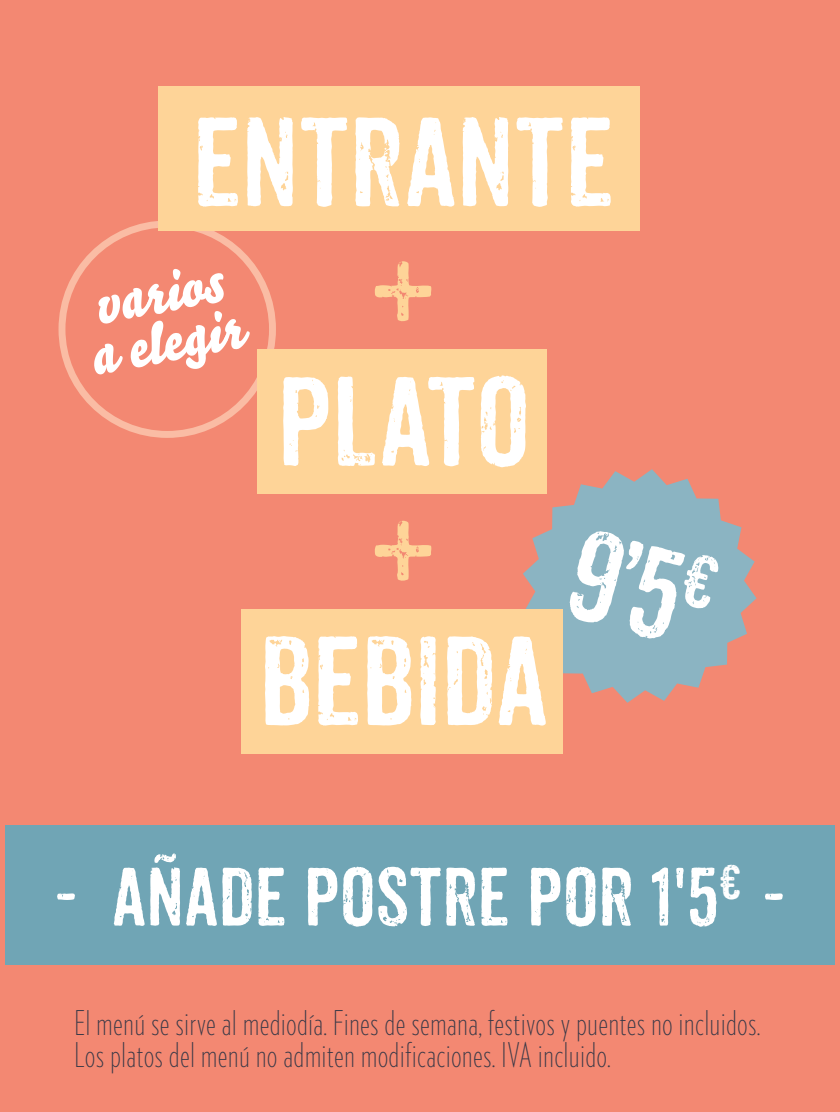
<style>
.page{position:relative;width:840px;height:1112px;background:#fff}
.page>*{position:absolute;margin:0;border:0;box-sizing:border-box;transform-origin:0 0}
.t1{font:123.2px "Anodyne";color:#fff}
.t2{font:122.4px "Anodyne";letter-spacing:-.01em;color:#fff}
.t3{font:122.4px "Anodyne";color:#fed498}
.t4{font:80px "Anodyne";letter-spacing:-.01em;color:#fff}
.t5{font:56.8px "Bello Script";color:#fff}
.t6{font:200 34px "Verlag Compressed";letter-spacing:.025em;color:#393947}
</style>
<div class="page">
<div style="left:0;top:0;width:839px;height:1111px;background:#f38872"></div>
<div style="left:5px;top:825px;width:829px;height:139px;background:#70a5b5"></div>
<div style="left:58px;top:220px;width:218px;height:218px;border:7px solid #fabca4;border-radius:50%"></div>
<svg style="left:522px;top:469px;width:234px;height:233px;fill:#8bb4c2"></svg>
<div style="left:158px;top:86px;width:481px;height:144px;background:#fed498"></div>
<div style="left:257px;top:349px;width:289px;height:144px;background:#fed498"></div>
<div style="left:241px;top:609px;width:322px;height:144px;background:#fed498"></div>
<p class="t2" style="left:191px;top:88px;width:425px">ENTRANTE</p>
<p class="t5" style="left:87px;top:264px;width:131px;rotate:-11deg">varios</p>
<p class="t5" style="left:83px;top:315px;width:156px;rotate:-11deg">a elegir</p>
<p class="t3" style="left:369px;top:218px;width:69px">+</p>
<p class="t2" style="left:276px;top:348px;width:255px">PLATO</p>
<p class="t3" style="left:369px;top:477px;width:69px">+</p>
<p class="t2" style="left:258px;top:607px;width:292px">BEBIDA</p>
<p class="t1" style="left:590px;top:499px;width:146px;rotate:15deg">9’5<sup>€</sup></p>
<p class="t4" style="left:52px;top:848px;width:736px">- AÑADE POSTRE POR 1'5<sup>€</sup> -</p>
<p class="t6" style="left:74px;top:1001px;width:687px">El menú se sirve al mediodía. Fines de semana, festivos y puentes no incluidos.</p>
<p class="t6" style="left:74px;top:1033px;width:537px">Los platos del menú no admiten modificaciones. IVA incluido.</p>
</div>
